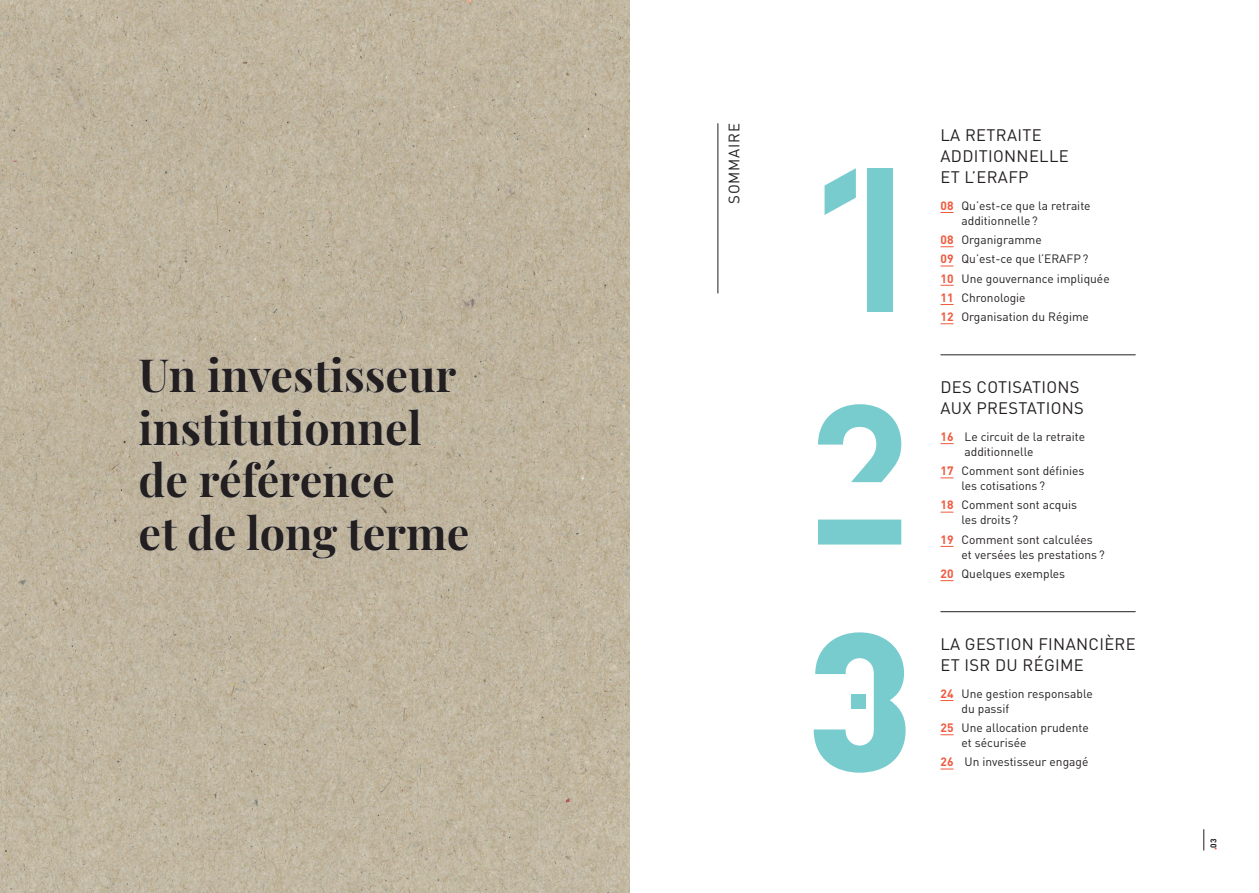
<style>
.page{position:relative;width:1259px;height:893px;background:#fff}
.page>*{position:absolute;margin:0;border:0;box-sizing:border-box;transform-origin:0 0}
.t1{font:700 45px/52.5px "Playfair Display";color:#231f20}
.t2{font:16.5px/21px "DIN";letter-spacing:.02em;color:#231f20}
.t3{font:15px "DIN";letter-spacing:.05em;color:#231f20}
.t4{font:12px/15px "DIN";color:#231f20}
.t5{font:700 8.25px "DIN";color:#231f20}
.s1{font-weight:700;color:#f0593e}
</style>
<div class="page">
<img style="left:0;top:0;width:629px;height:893px">
<hr style="left:717px;top:123px;width:1px;height:170px;background:#231f20">
<svg style="left:818px;top:404px;width:83px;height:78px"></svg>
<div style="left:818px;top:520px;width:83px;height:25px;background:#78cccd"></div>
<div style="left:867px;top:168px;width:25px;height:144px;background:#78cccd"></div>
<svg style="left:824px;top:168px;width:32px;height:47px"></svg>
<svg style="left:813px;top:632px;width:92px;height:141px"></svg>
<div style="left:851px;top:695px;width:14px;height:14px;background:#78cccd"></div>
<svg style="left:940px;top:212px;width:13px;height:1px"></svg>
<svg style="left:940px;top:246px;width:13px;height:1px"></svg>
<svg style="left:940px;top:266px;width:13px;height:1px"></svg>
<svg style="left:940px;top:285px;width:13px;height:1px"></svg>
<svg style="left:940px;top:304px;width:13px;height:1px"></svg>
<svg style="left:940px;top:323px;width:13px;height:1px"></svg>
<hr style="left:940px;top:355px;width:195px;height:1px;background:#231f20">
<svg style="left:940px;top:443px;width:13px;height:1px"></svg>
<svg style="left:940px;top:478px;width:13px;height:1px"></svg>
<svg style="left:940px;top:512px;width:13px;height:1px"></svg>
<svg style="left:940px;top:546px;width:13px;height:1px"></svg>
<svg style="left:940px;top:580px;width:13px;height:1px"></svg>
<hr style="left:940px;top:611px;width:195px;height:1px;background:#231f20">
<svg style="left:940px;top:700px;width:13px;height:1px"></svg>
<svg style="left:940px;top:734px;width:13px;height:1px"></svg>
<svg style="left:940px;top:769px;width:13px;height:1px"></svg>
<svg style="left:1203px;top:829px;width:1px;height:21px"></svg>
<p class="t1" style="left:139px;top:345px;width:332px">Un investisseur institutionnel de référence<br>et de long terme</p>
<p class="t3" style="left:725px;top:204px;width:82px;rotate:-90deg">SOMMAIRE</p>
<h2 class="t2" style="left:940px;top:124px;width:130px">LA RETRAITE<br>ADDITIONNELLE<br>ET L’ERAFP</h2>
<p class="t4" style="left:961px;top:198px;width:131px;text-indent:-21px"><span class="s1">08</span> Qu’est-ce que la retraite additionnelle?</p>
<p class="t4" style="left:940px;top:230px;width:171px;line-height:19.2px"><span class="s1">08</span> Organigramme<br><span class="s1">09</span> Qu’est-ce que l’ERAFP?<br><span class="s1">10</span> Une gouvernance impliquée<br><span class="s1">11</span> Chronologie<br><span class="s1">12</span> Organisation du Régime</p>
<h2 class="t2" style="left:940px;top:376px;width:145px">DES COTISATIONS<br>AUX PRESTATIONS</h2>
<p class="t4" style="left:964px;top:429px;width:122px;text-indent:-24px"><span class="s1">16</span> Le circuit de la retraite additionnelle</p>
<p class="t4" style="left:961px;top:463px;width:124px;text-indent:-21px"><span class="s1">17</span> Comment sont définies les cotisations?</p>
<p class="t4" style="left:961px;top:497px;width:117px;text-indent:-21px"><span class="s1">18</span> Comment sont acquis les droits?</p>
<p class="t4" style="left:961px;top:532px;width:145px;text-indent:-21px"><span class="s1">19</span> Comment sont calculées et versées les prestations?</p>
<p class="t4" style="left:940px;top:566px;width:126px"><span class="s1">20</span> Quelques exemples</p>
<h2 class="t2" style="left:940px;top:633px;width:197px">LA GESTION FINANCIÈRE<br>ET ISR DU RÉGIME</h2>
<p class="t4" style="left:961px;top:686px;width:133px;text-indent:-21px"><span class="s1">24</span> Une gestion responsable du passif</p>
<p class="t4" style="left:961px;top:720px;width:129px;text-indent:-21px"><span class="s1">25</span> Une allocation prudente et sécurisée</p>
<p class="t4" style="left:940px;top:754px;width:149px"><span class="s1">26</span> Un investisseur engagé</p>
<p class="t5" style="left:1208px;top:850px;width:13px;rotate:-90deg"><sub>•</sub>03</p>
</div>
